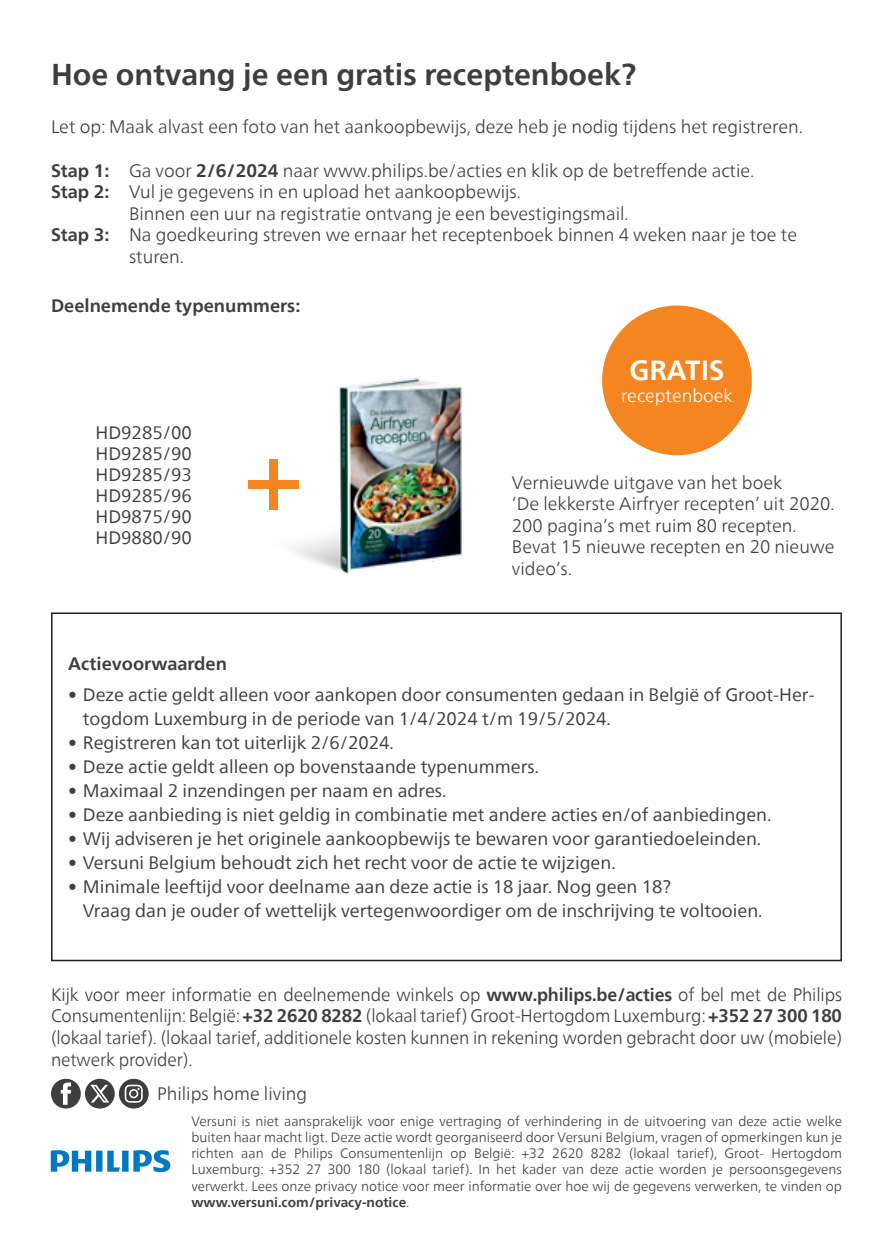
<style>
.page{position:relative;width:893px;height:1259px;background:#fff}
.page>*{position:absolute;margin:0;border:0;box-sizing:border-box;transform-origin:0 0}
.t1{font:700 30px "Neue Frutiger World";color:#3e3e3f}
.t2{font:700 27.6px "Neue Frutiger World";color:#fff}
.t3{font:300 18px/21.6px "Neue Frutiger World";color:#3e3e3f}
.t4{font:18px/21px "Neue Frutiger World";color:#3e3e3f}
.t5{font:700 18px "Neue Frutiger World";color:#3e3e3f}
.t6{font:300 18px "Neue Frutiger World";color:#fff}
.t7{font:300 13.5px/16.2px "Neue Frutiger World";color:#3e3e3f;text-align:justify}
.s1{font-weight:700}
</style>
<div class="page">
<div style="left:602px;top:305px;width:150px;height:150px;background:#f58520;border-radius:50%"></div>
<img style="left:248px;top:377px;width:215px;height:197px">
<div style="left:51px;top:612px;width:791px;height:349px;border:2px solid #231f20"></div>
<svg style="left:51px;top:1078px;width:30px;height:30px"></svg>
<div style="left:85px;top:1078px;width:30px;height:30px;background:#3e3e3f;border-radius:50%"></div>
<svg style="left:90px;top:1084px;width:19px;height:18px"></svg>
<svg style="left:119px;top:1078px;width:30px;height:30px"></svg>
<svg style="left:51px;top:1150px;width:119px;height:22px"></svg>
<h1 class="t1" style="left:51px;top:48px;width:587px">Hoe ontvang je een gratis receptenboek?</h1>
<p class="t3" style="left:51px;top:116px;width:753px">Let op: Maak alvast een foto van het aankoopbewijs, deze heb je nodig tijdens het registreren.</p>
<p class="t3" style="left:51px;top:160px;width:705px"><span class="s1">Stap 1:</span> Ga voor <span class="s1">2/6/2024</span> naar www.philips.be/acties en klik op de betreffende actie.</p>
<p class="t3" style="left:51px;top:181px;width:472px"><span class="s1">Stap 2:</span> Vul je gegevens in en upload het aankoopbewijs.</p>
<p class="t3" style="left:129px;top:203px;width:501px">Binnen een uur na registratie ontvang je een bevestigingsmail.</p>
<p class="t3" style="left:51px;top:224px;width:747px"><span class="s1">Stap 3:</span> Na goedkeuring streven we ernaar het receptenboek binnen 4 weken naar je toe te</p>
<p class="t3" style="left:129px;top:246px;width:57px">sturen.</p>
<p class="t5" style="left:51px;top:289px;width:251px">Deelnemende typenummers:</p>
<p class="t4" style="left:96px;top:422px;width:98px;text-align:justify">HD9285/00<br>HD9285/90<br>HD9285/93<br>HD9285/96<br>HD9875/90<br>HD9880/90</p>
<h2 class="t2" style="left:630px;top:346px;width:96px">GRATIS</h2>
<p class="t6" style="left:621px;top:381px;width:113px">receptenboek</p>
<p class="t3" style="left:512px;top:471px;width:324px">Vernieuwde uitgave van het boek<br>‘De lekkerste Airfryer recepten’ uit 2020.<br>200 pagina’s met ruim 80 recepten.<br>Bevat 15 nieuwe recepten en 20 nieuwe video’s.</p>
<p class="t5" style="left:68px;top:648px;width:160px">Actievoorwaarden</p>
<p class="t4" style="left:83px;top:683px;width:733px;line-height:24px;text-indent:-15px">• Deze actie geldt alleen voor aankopen door consumenten gedaan in België of Groot-Her&shy;togdom Luxemburg in de periode van 1/4/2024 t/m 19/5/2024.</p>
<p class="t4" style="left:68px;top:733px;width:327px">• Registreren kan tot uiterlijk 2/6/2024.</p>
<p class="t4" style="left:68px;top:757px;width:472px">• Deze actie geldt alleen op bovenstaande typenummers.</p>
<p class="t4" style="left:68px;top:781px;width:380px">• Maximaal 2 inzendingen per naam en adres.</p>
<p class="t4" style="left:68px;top:805px;width:705px">• Deze aanbieding is niet geldig in combinatie met andere acties en/of aanbiedingen.</p>
<p class="t4" style="left:68px;top:829px;width:694px">• Wij adviseren je het originele aankoopbewijs te bewaren voor garantiedoeleinden.</p>
<p class="t4" style="left:68px;top:853px;width:549px">• Versuni Belgium behoudt zich het recht voor de actie te wijzigen.</p>
<p class="t4" style="left:83px;top:875px;width:681px;line-height:24px;text-indent:-15px">• Minimale leeftijd voor deelname aan deze actie is 18 jaar. Nog geen 18?<br>Vraag dan je ouder of wettelijk vertegenwoordiger om de inschrijving te voltooien.</p>
<p class="t3" style="left:51px;top:983px;width:792px;text-align:justify">Kijk voor meer informatie en deelnemende winkels op <span class="s1">www.philips.be/acties</span> of bel met de Philips Consumentenlijn: België: <span class="s1">+32 2620 8282</span> (lokaal tarief) Groot-Hertogdom Luxemburg: <span class="s1">+352 27 300 180 </span>(lokaal tarief). (lokaal tarief, additionele kosten kunnen in rekening worden gebracht door uw (mobiele) netwerk provider).</p>
<p class="t3" style="left:157px;top:1082px;width:152px">Philips home living</p>
<p class="t7" style="left:191px;top:1113px;width:652px">Versuni is niet aansprakelijk voor enige vertraging of verhindering in de uitvoering van deze actie welke buiten haar macht ligt. Deze actie wordt georganiseerd door Versuni Belgium, vragen of opmerkingen kun je richten aan de Philips Consumentenlijn op België: +32 2620 8282 (lokaal tarief), Groot- Hertogdom Luxemburg: +352 27 300 180 (lokaal tarief). In het kader van deze actie worden je persoonsgegevens verwerkt. Lees onze privacy notice voor meer informatie over hoe wij de gegevens verwerken, te vinden op <span class="s1">www.versuni.com/privacy-notice</span>.</p>
</div>
